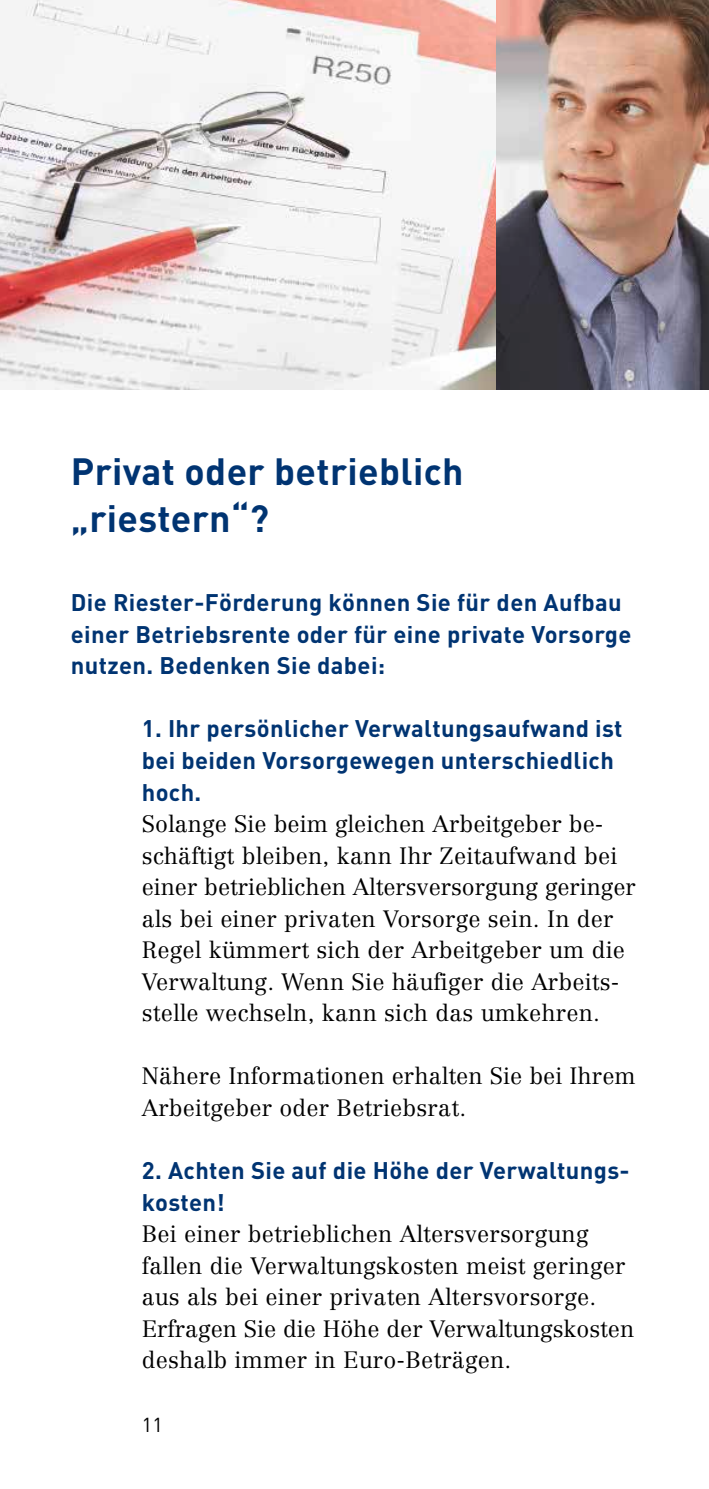
<style>
.page{position:relative;width:709px;height:1489px;background:#fff}
.page>*{position:absolute;margin:0;border:0;box-sizing:border-box;transform-origin:0 0}
.t1{font:700 37.5px/47.2px "DIN";letter-spacing:.01em;color:#003472}
.t2{font:700 23.75px/31.5px "DIN";letter-spacing:.015em;color:#003472}
.t3{font:300 23.25px/31.5px "Centennial";letter-spacing:.01em;color:#000}
.t4{font:20px "DIN";color:#000}
</style>
<div class="page">
<img style="left:0;top:0;width:709px;height:390px">
<h2 class="t1" style="left:71px;top:446px;width:394px">Privat oder betrieblich „riestern“?</h2>
<p class="t2" style="left:71px;top:586px;width:562px">Die Riester-Förderung können Sie für den Aufbau einer Betriebsrente oder für eine private Vorsorge nutzen. Bedenken Sie dabei:</p>
<h3 class="t2" style="left:142px;top:712px;width:482px">1. Ihr persönlicher Verwaltungsaufwand ist bei beiden Vorsorgewegen unterschiedlich hoch.</h3>
<p class="t3" style="left:142px;top:808px;width:495px">Solange Sie beim gleichen Arbeitgeber be&shy;schäftigt bleiben, kann Ihr Zeitaufwand bei einer betrieblichen Altersversorgung geringer als bei einer privaten Vorsorge sein. In der Regel kümmert sich der Arbeitgeber um die Verwaltung. Wenn Sie häufiger die Arbeits&shy;stelle wechseln, kann sich das umkehren.</p>
<p class="t3" style="left:142px;top:1060px;width:495px">Nähere Informationen erhalten Sie bei Ihrem<br>Arbeitgeber oder Betriebsrat.</p>
<h3 class="t2" style="left:142px;top:1153px;width:489px">2. Achten Sie auf die Höhe der Verwaltungs&shy;kosten!</h3>
<p class="t3" style="left:142px;top:1218px;width:494px">Bei einer betrieblichen Altersversorgung fallen die Verwaltungskosten meist geringer aus als bei einer privaten Altersvorsorge.<br>Erfragen Sie die Höhe der Verwaltungskosten deshalb immer in Euro-Beträgen.</p>
<p class="t4" style="left:142px;top:1411px;width:23px">11</p>
</div>
